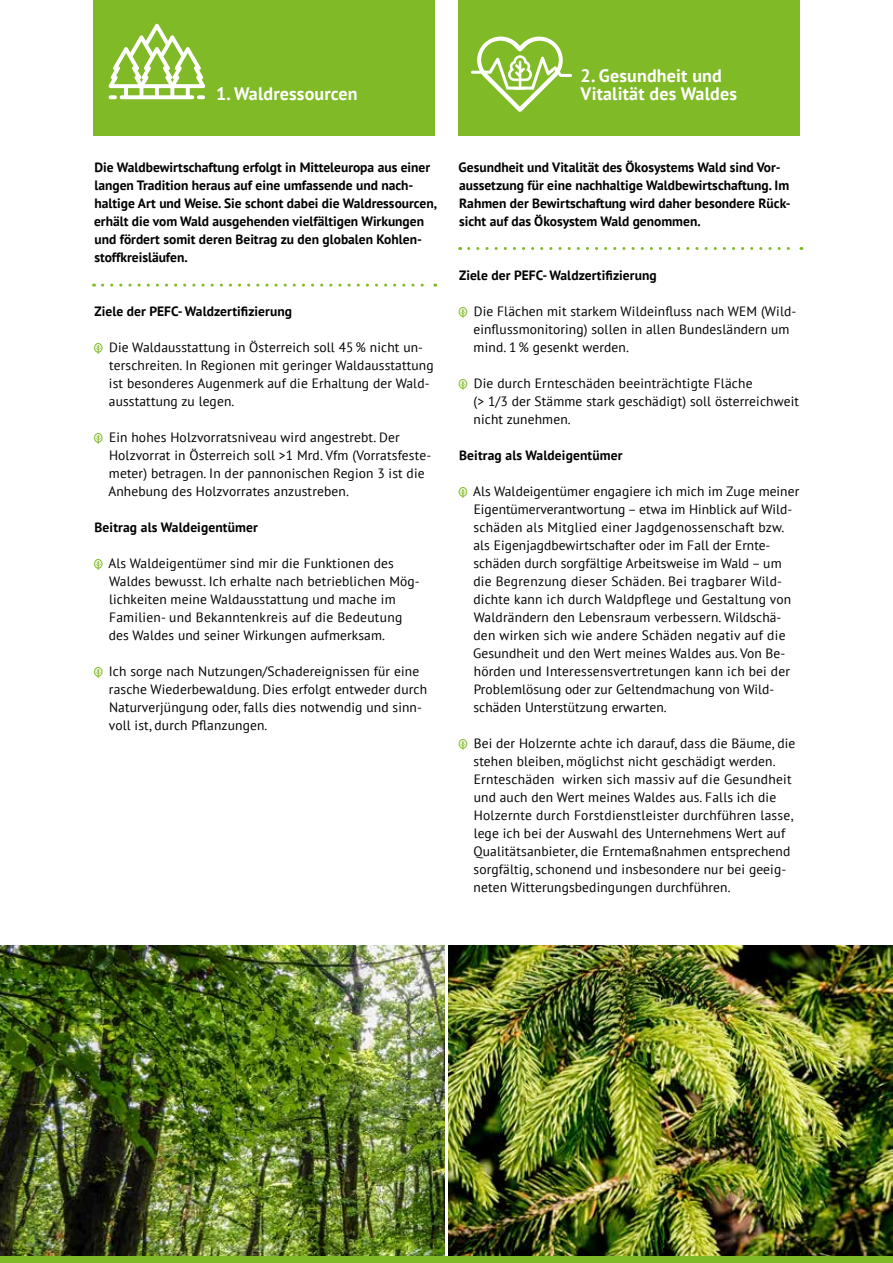
<style>
.page{position:relative;width:893px;height:1263px;background:#fff}
.page>*{position:absolute;margin:0;border:0;box-sizing:border-box;transform-origin:0 0}
.t1{font:700 18px/18px "PT Sans";letter-spacing:.01em;color:#fff}
.t2{font:13.5px/18px "PT Sans";letter-spacing:.01em;color:#000}
.t3{font:700 13.5px/18px "PT Sans";color:#000}
.t4{font:700 13.5px "PT Sans";color:#80ba27}
</style>
<div class="page">
<div style="left:94px;top:0;width:341px;height:136px;background:#80ba27"></div>
<div style="left:458px;top:0;width:341px;height:136px;background:#80ba27"></div>
<img style="left:0;top:946px;width:445px;height:310px">
<svg style="left:109px;top:24px;width:96px;height:75px"></svg>
<svg style="left:471px;top:37px;width:101px;height:75px"></svg>
<img style="left:448px;top:946px;width:445px;height:310px">
<svg style="left:103px;top:284px;width:333px;height:3px"></svg>
<svg style="left:469px;top:247px;width:333px;height:3px"></svg>
<div style="left:0;top:1256px;width:893px;height:7px;background:#80ba27"></div>
<h1 class="t1" style="left:216px;top:84px;width:143px">1. Waldressourcen</h1>
<h1 class="t1" style="left:581px;top:66px;width:158px">2. Gesundheit und<br>Vitalität des Waldes</h1>
<p class="t3" style="left:94px;top:158px;width:344px">Die Waldbewirtschaftung erfolgt in Mitteleuropa aus einer langen Tradition heraus auf eine umfassende und nach&shy;haltige Art und Weise. Sie schont dabei die Waldressourcen, erhält die vom Wald ausgehenden vielfältigen Wirkungen und fördert somit deren Beitrag zu den globalen Kohlen&shy;stoffkreisläufen.</p>
<p class="t3" style="left:94px;top:302px;width:199px">Ziele der PEFC- Waldzertifizierung</p>
<p class="t2" style="left:109px;top:338px;width:326px">Die Waldausstattung in Österreich soll 45% nicht un&shy;terschreiten. In Regionen mit geringer Waldausstattung ist besonderes Augenmerk auf die Erhaltung der Wald&shy;ausstattung zu legen.</p>
<p class="t2" style="left:108px;top:428px;width:324px">Ein hohes Holzvorratsniveau wird angestrebt. Der Holzvorrat in Österreich soll &gt;1 Mrd. Vfm (Vorratsfeste&shy;meter) betragen. In der pannonischen Region 3 ist die Anhebung des Holzvorrates anzustreben.</p>
<p class="t3" style="left:95px;top:518px;width:165px">Beitrag als Waldeigentümer</p>
<p class="t2" style="left:108px;top:554px;width:313px">Als Waldeigentümer sind mir die Funktionen des Waldes bewusst. Ich erhalte nach betrieblichen Mög&shy;lichkeiten meine Waldausstattung und mache im Familien- und Bekanntenkreis auf die Bedeutung des Waldes und seiner Wirkungen aufmerksam.</p>
<p class="t2" style="left:109px;top:662px;width:320px">Ich sorge nach Nutzungen/Schadereignissen für eine rasche Wiederbewaldung. Dies erfolgt entweder durch Naturverjüngung oder, falls dies notwendig und sinn&shy;voll ist, durch Pflanzungen.</p>
<p class="t3" style="left:459px;top:158px;width:334px">Gesundheit und Vitalität des Ökosystems Wald sind Vor&shy;aussetzung für eine nachhaltige Waldbewirtschaftung. Im Rahmen der Bewirtschaftung wird daher besondere Rück&shy;sicht auf das Ökosystem Wald genommen.</p>
<p class="t3" style="left:459px;top:266px;width:199px">Ziele der PEFC- Waldzertifizierung</p>
<p class="t2" style="left:473px;top:302px;width:324px">Die Flächen mit starkem Wildeinfluss nach WEM (Wild&shy;einflussmonitoring) sollen in allen Bundesländern um mind. 1% gesenkt werden.</p>
<p class="t2" style="left:473px;top:374px;width:327px">Die durch Ernteschäden beeinträchtigte Fläche<br>(&gt; 1/3 der Stämme stark geschädigt) soll österreichweit nicht zunehmen.</p>
<p class="t3" style="left:459px;top:446px;width:165px">Beitrag als Waldeigentümer</p>
<p class="t2" style="left:473px;top:482px;width:328px">Als Waldeigentümer engagiere ich mich im Zuge meiner Eigentümerverantwortung – etwa im Hinblick auf Wild&shy;schäden als Mitglied einer Jagdgenossenschaft bzw. als Eigenjagdbewirtschafter oder im Fall der Ernte&shy;schäden durch sorgfältige Arbeitsweise im Wald – um die Begrenzung dieser Schäden. Bei tragbarer Wild&shy;dichte kann ich durch Waldpflege und Gestaltung von Waldrändern den Lebensraum verbessern. Wildschä&shy;den wirken sich wie andere Schäden negativ auf die Gesundheit und den Wert meines Waldes aus. Von Be&shy;hörden und Interessensvertretungen kann ich bei der Problemlösung oder zur Geltendmachung von Wild&shy;schäden Unterstützung erwarten.</p>
<p class="t2" style="left:473px;top:734px;width:323px">Bei der Holzernte achte ich darauf, dass die Bäume, die stehen bleiben, möglichst nicht geschädigt werden.<br>Ernteschäden wirken sich massiv auf die Gesundheit und auch den Wert meines Waldes aus. Falls ich die Holzernte durch Forstdienstleister durchführen lasse, lege ich bei der Auswahl des Unternehmens Wert auf Qualitätsanbieter, die Erntemaßnahmen entsprechend sorgfältig, schonend und insbesondere nur bei geeig&shy;neten Witterungsbedingungen durchführen.</p>
<p class="t4" style="left:28px;top:1231px;width:9px">4</p>
</div>
